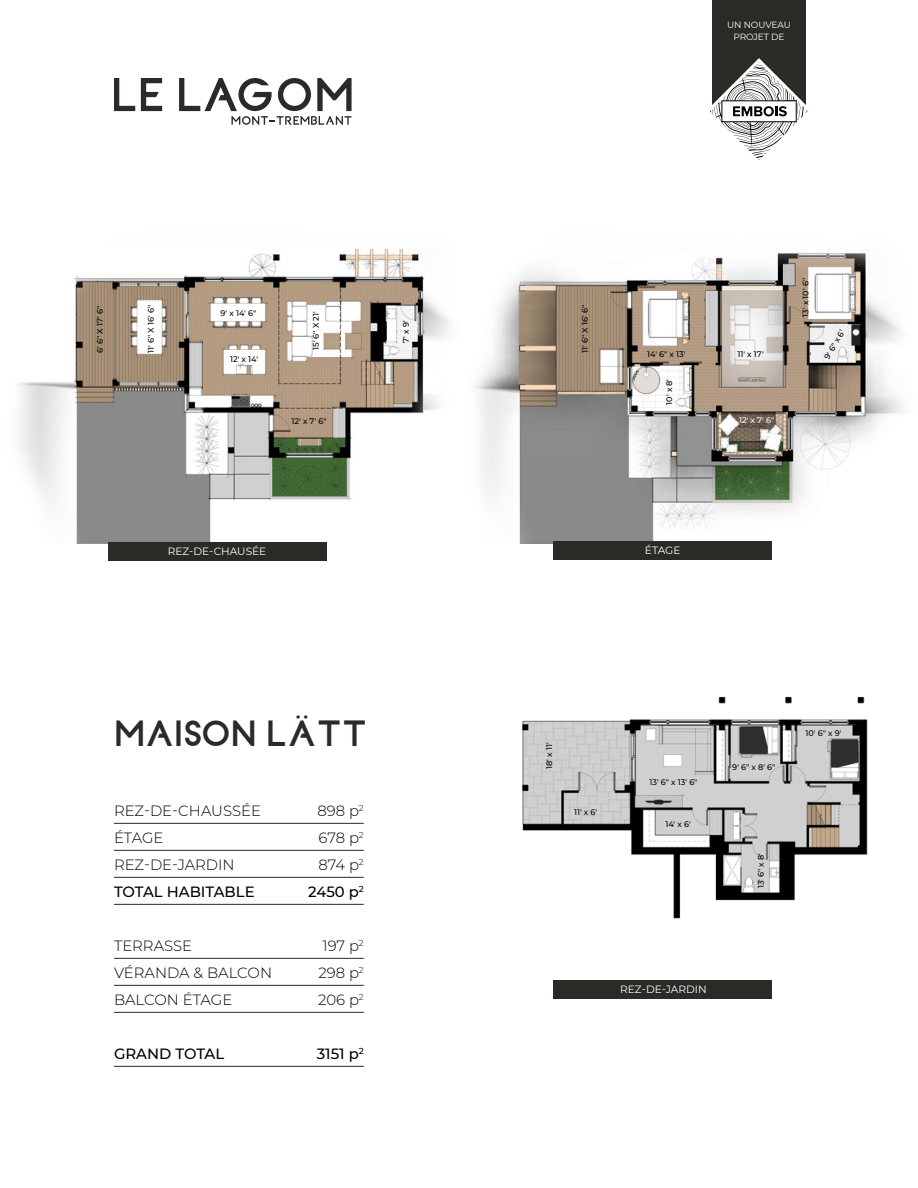
<style>
.page{position:relative;width:918px;height:1188px;background:#fff}
.page>*{position:absolute;margin:0;border:0;box-sizing:border-box;transform-origin:0 0}
.t1{font:700 40.5px "Reva";letter-spacing:-.01em;color:#2c2a27}
.t2{font:300 14.85px "Montserrat";color:#000}
.t3{font:500 14.85px "Montserrat";color:#000}
.t4{font:10.65px "Montserrat";color:#fff}
.t5{font:9px/12px "Montserrat";letter-spacing:-.01em;color:#fff;text-align:center}
.t6{font:500 8.1px "Montserrat";color:#000}
.t7{font:500 8.1px "Montserrat";color:#fff}
</style>
<div class="page">
<div style="left:553px;top:980px;width:219px;height:19px;background:#2c2a27"></div>
<img style="left:522px;top:696px;width:346px;height:223px">
<img style="left:474px;top:252px;width:428px;height:292px">
<div style="left:553px;top:541px;width:219px;height:18px;background:#2c2a27"></div>
<img style="left:18px;top:248px;width:432px;height:296px">
<div style="left:108px;top:542px;width:219px;height:19px;background:#2c2a27"></div>
<div style="left:712px;top:0;width:94px;height:111px;background:#2c2a27"></div>
<svg style="left:710px;top:58px;width:98px;height:102px"></svg>
<hr style="left:114px;top:823px;width:250px;height:1px;background:#2c2a27">
<hr style="left:114px;top:850px;width:250px;height:1px;background:#2c2a27">
<hr style="left:114px;top:877px;width:250px;height:1px;background:#2c2a27">
<hr style="left:114px;top:904px;width:250px;height:1px;background:#2c2a27">
<hr style="left:114px;top:958px;width:250px;height:1px;background:#2c2a27">
<hr style="left:114px;top:985px;width:250px;height:1px;background:#2c2a27">
<hr style="left:114px;top:1012px;width:250px;height:1px;background:#2c2a27">
<hr style="left:114px;top:1066px;width:250px;height:1px;background:#2c2a27">
<svg style="left:114px;top:78px;width:21px;height:33px"></svg>
<svg style="left:141px;top:78px;width:21px;height:33px"></svg>
<svg style="left:179px;top:78px;width:173px;height:47px"></svg>
<p class="t6" style="left:94px;top:353px;width:48px;rotate:-90deg">6′ 6″ X 17′ 6″</p>
<p class="t6" style="left:145px;top:353px;width:49px;rotate:-90deg">11′ 6″ X 16′ 6″</p>
<p class="t6" style="left:221px;top:308px;width:37px">9′ x 14′ 6″</p>
<p class="t6" style="left:230px;top:353px;width:30px">12′ x 14′</p>
<p class="t6" style="left:310px;top:350px;width:40px;rotate:-90deg">15′ 6″ X 21′</p>
<p class="t6" style="left:400px;top:343px;width:24px;rotate:-90deg">7′ x 9′</p>
<p class="t6" style="left:291px;top:416px;width:37px">12′ x 7′ 6″</p>
<h3 class="t4" style="left:168px;top:544px;width:100px">REZ-DE-CHAUSÉE</h3>
<h1 class="t1" style="left:114px;top:714px;width:255px">MAISON LÄTT</h1>
<h2 class="t2" style="left:114px;top:801px;width:149px">REZ-DE-CHAUSSÉE</h2>
<h2 class="t2" style="left:317px;top:801px;width:48px">898 p<sup>2</sup></h2>
<h2 class="t2" style="left:114px;top:828px;width:51px">ÉTAGE</h2>
<h2 class="t2" style="left:319px;top:828px;width:47px">678 p<sup>2</sup></h2>
<h2 class="t2" style="left:114px;top:855px;width:122px">REZ-DE-JARDIN</h2>
<h2 class="t2" style="left:318px;top:855px;width:47px">874 p<sup>2</sup></h2>
<h2 class="t3" style="left:114px;top:882px;width:142px">TOTAL HABITABLE</h2>
<h2 class="t3" style="left:308px;top:882px;width:57px">2450 p<sup>2</sup></h2>
<h2 class="t2" style="left:114px;top:936px;width:80px">TERRASSE</h2>
<h2 class="t2" style="left:323px;top:936px;width:43px">197 p<sup>2</sup></h2>
<h2 class="t2" style="left:114px;top:963px;width:160px">VÉRANDA &amp; BALCON</h2>
<h2 class="t2" style="left:318px;top:963px;width:47px">298 p<sup>2</sup></h2>
<h2 class="t2" style="left:114px;top:990px;width:120px">BALCON ÉTAGE</h2>
<h2 class="t2" style="left:318px;top:990px;width:47px">206 p<sup>2</sup></h2>
<h2 class="t3" style="left:114px;top:1044px;width:112px">GRAND TOTAL</h2>
<h2 class="t3" style="left:317px;top:1044px;width:48px">3151 p<sup>2</sup></h2>
<p class="t5" style="left:727px;top:19px;width:65px">UN NOUVEAU<br>PROJET DE</p>
<p class="t6" style="left:579px;top:353px;width:49px;rotate:-90deg">11′ 6″ X 16′ 6″</p>
<p class="t6" style="left:647px;top:348px;width:40px">14′ 6″ x 13′</p>
<p class="t6" style="left:664px;top:405px;width:27px;rotate:-90deg">10′ x 8′</p>
<h3 class="t4" style="left:645px;top:542px;width:37px">ÉTAGE</h3>
<p class="t6" style="left:737px;top:348px;width:28px">11′ x 17′</p>
<p class="t7" style="left:739px;top:415px;width:37px">12′ x 7′ 6″</p>
<p class="t6" style="left:800px;top:317px;width:40px;rotate:-90deg">13′ x 10′ 6″</p>
<p class="t6" style="left:822px;top:356px;width:34px;rotate:-60deg">9′ 6″ x 6′</p>
<p class="t6" style="left:544px;top:769px;width:28px;rotate:-90deg">18′ x 11′</p>
<p class="t6" style="left:574px;top:807px;width:25px">11′ x 6′</p>
<p class="t6" style="left:650px;top:777px;width:49px">13′ 6″ x 13′ 6″</p>
<p class="t6" style="left:665px;top:819px;width:27px">14′ x 6′</p>
<p class="t6" style="left:732px;top:761px;width:45px">9′ 6″ x 8′ 6″</p>
<p class="t6" style="left:806px;top:728px;width:38px">10′ 6″ x 9′</p>
<p class="t6" style="left:755px;top:888px;width:37px;rotate:-90deg">13′ 6″ x 8′</p>
<h3 class="t4" style="left:620px;top:982px;width:88px">REZ-DE-JARDIN</h3>
</div>
